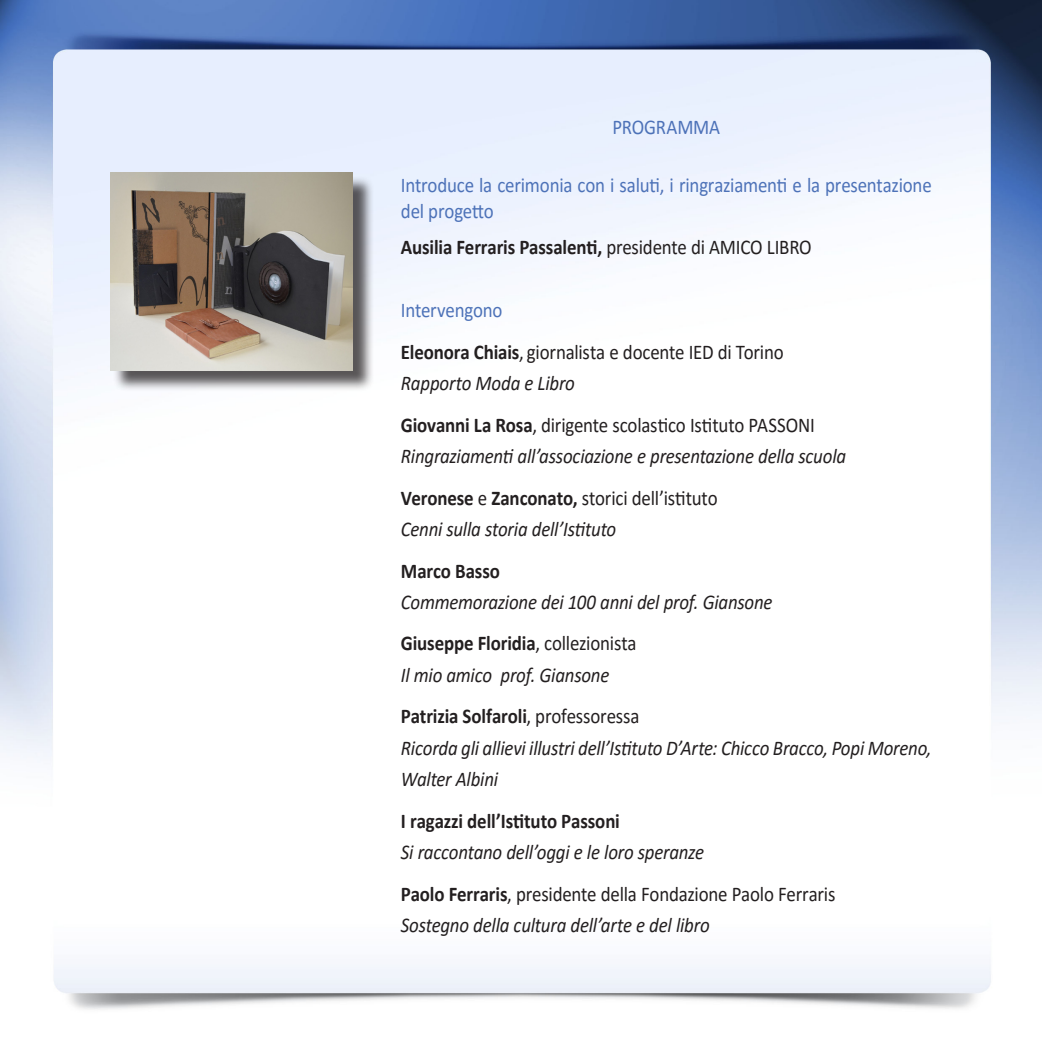
<style>
.page{position:relative;width:1042px;height:1042px;background:#fff}
.page>*{position:absolute;margin:0;border:0;box-sizing:border-box;transform-origin:0 0}
.t1{font:italic 21px/31.5px "Calibri";letter-spacing:-.01em;color:#231f20;scale:.9 1}
.t2{font:21px "Calibri";letter-spacing:-.01em;color:#231f20;scale:.9 1}
.t3{font:700 21px "Calibri";letter-spacing:-.005em;color:#231f20;scale:.9 1}
.t4{font:21px/26.2px "Calibri";letter-spacing:-.01em;color:#4d72b8;scale:.9 1}
.s1{font-weight:400}
.s2{font-weight:700}
</style>
<div class="page">
<img style="left:1px;top:0;width:1041px;height:1010px">
<div style="left:113px;top:175px;width:261px;height:217px;background:#231f20;opacity:.75"></div>
<img style="left:110px;top:173px;width:242px;height:197px">
<p class="t4" style="left:612px;top:113px;width:121px">PROGRAMMA</p>
<p class="t4" style="left:401px;top:171px;width:591px">Introduce la cerimonia con i saluti, i ringraziamenti e la presentazione del progetto</p>
<p class="t3" style="left:401px;top:232px;width:458px">Ausilia Ferraris Passalenti, <span class="s1">presidente di AMICO LIBRO</span></p>
<p class="t4" style="left:401px;top:297px;width:114px">Intervengono</p>
<p class="t2" style="left:401px;top:337px;width:427px"><span class="s2">Eleonora Chiais</span>, giornalista e docente IED di Torino</p>
<p class="t1" style="left:401px;top:367px;width:195px">Rapporto Moda e Libro</p>
<p class="t2" style="left:401px;top:410px;width:461px"><span class="s2">Giovanni La Rosa</span>, dirigente scolastico Istituto PASSONI</p>
<p class="t1" style="left:401px;top:439px;width:496px">Ringraziamenti all’associazione e presentazione della scuola</p>
<p class="t2" style="left:401px;top:483px;width:353px"><span class="s2">Veronese</span> e <span class="s2">Zanconato,</span> storici dell’istituto</p>
<p class="t1" style="left:401px;top:512px;width:241px">Cenni sulla storia dell’Istituto</p>
<p class="t3" style="left:401px;top:556px;width:112px">Marco Basso</p>
<p class="t1" style="left:401px;top:585px;width:414px">Commemorazione dei 100 anni del prof. Giansone</p>
<p class="t3" style="left:401px;top:628px;width:263px">Giuseppe Floridia<span class="s1">, collezionista</span></p>
<p class="t1" style="left:401px;top:658px;width:233px">Il mio amico prof. Giansone</p>
<p class="t3" style="left:401px;top:701px;width:267px">Patrizia Solfaroli<span class="s1">, professoressa</span></p>
<p class="t1" style="left:401px;top:731px;width:591px">Ricorda gli allievi illustri dell’Istituto D’Arte: Chicco Bracco, Popi Moreno,<br>Walter Albini</p>
<p class="t3" style="left:401px;top:806px;width:245px">I ragazzi dell’Istituto Passoni</p>
<p class="t1" style="left:401px;top:836px;width:338px">Si raccontano dell’oggi e le loro speranze</p>
<p class="t2" style="left:401px;top:879px;width:484px"><span class="s2">Paolo Ferraris</span>, presidente della Fondazione Paolo Ferraris</p>
<p class="t1" style="left:401px;top:908px;width:345px">Sostegno della cultura dell’arte e del libro</p>
</div>
